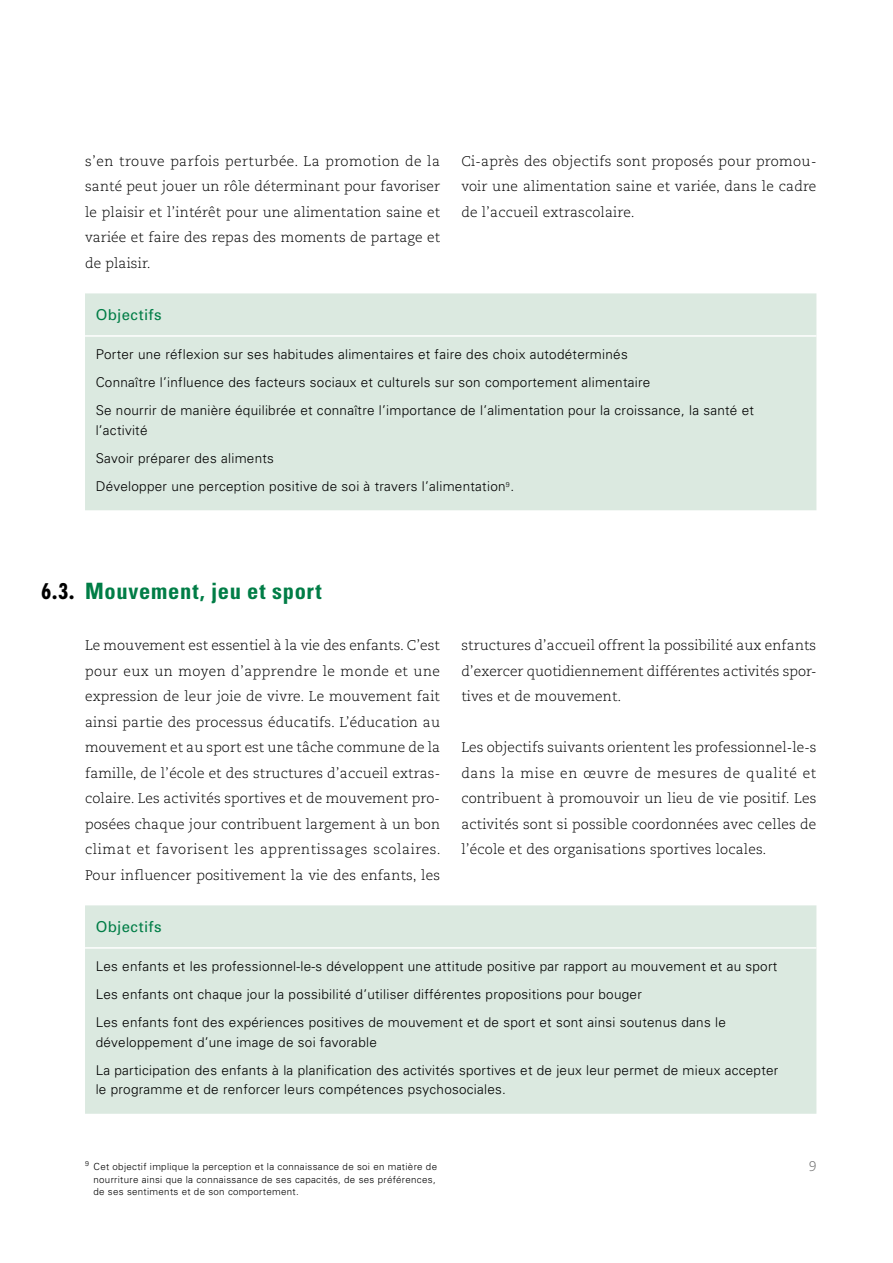
<style>
.page{position:relative;width:893px;height:1263px;background:#fff}
.page>*{position:absolute;margin:0;border:0;box-sizing:border-box;transform-origin:0 0}
.t1{font:700 condensed 22.5px "Univers";letter-spacing:.03em;color:#007d46}
.t2{font:700 condensed 21px "Futura";color:#000}
.t3{font:15px "Univers";letter-spacing:.025em;color:#007d46}
.t4{font:300 13.95px/25.5px "Caecilia";letter-spacing:.01em;color:#000;text-align:justify}
.t5{font:300 13.95px "Caecilia";color:#6e6e6e}
.t6{font:300 13.5px/28px "Univers";letter-spacing:.02em;color:#000}
.t7{font:300 9.75px/12.8px "Univers";letter-spacing:.03em;color:#000}
</style>
<div class="page">
<div style="left:85px;top:293px;width:731px;height:217px;background:#dbe9e0"></div>
<hr style="left:85px;top:335px;width:731px;height:2px;background:#fff">
<div style="left:85px;top:905px;width:731px;height:209px;background:#dbe9e0"></div>
<hr style="left:85px;top:947px;width:731px;height:2px;background:#fff">
<p class="t4" style="left:85px;top:149px;width:357px">s’en trouve parfois perturbée. La promotion de la santé peut jouer un rôle déterminant pour favoriser le plaisir et l’intérêt pour une alimentation saine et variée et faire des repas des moments de partage et de plaisir.</p>
<p class="t3" style="left:96px;top:305px;width:68px">Objectifs</p>
<p class="t6" style="left:96px;top:340px;width:660px">Porter une réflexion sur ses habitudes alimentaires et faire des choix autodéterminés<br>Connaître l’influence des facteurs sociaux et culturels sur son comportement alimentaire<br>Se nourrir de manière équilibrée et connaître l’importance de l’alimentation pour la croissance, la santé et</p>
<p class="t6" style="left:96px;top:416px;width:420px">l’activité<br>Savoir préparer des aliments<br>Développer une perception positive de soi à travers l’alimentation<sup>9</sup>.</p>
<p class="t4" style="left:461px;top:149px;width:357px">Ci-après des objectifs sont proposés pour promou&shy;voir une alimentation saine et variée, dans le cadre de l’accueil extrascolaire.</p>
<h2 class="t2" style="left:41px;top:578px;width:35px">6.3.</h2>
<h1 class="t1" style="left:85px;top:577px;width:238px">Mouvement, jeu et sport</h1>
<p class="t4" style="left:85px;top:633px;width:357px">Le mouvement est essentiel à la vie des enfants. C’est pour eux un moyen d’apprendre le monde et une expression de leur joie de vivre. Le mouvement fait ainsi partie des processus éducatifs. L’éducation au mouvement et au sport est une tâche commune de la famille, de l’école et des structures d’accueil extras&shy;colaire. Les activités sportives et de mouvement pro&shy;posées chaque jour contribuent largement à un bon climat et favorisent les apprentissages scolaires.<br>Pour influencer positivement la vie des enfants, les</p>
<p class="t4" style="left:461px;top:633px;width:357px">structures d’accueil offrent la possibilité aux enfants d’exercer quotidiennement différentes activités spor&shy;tives et de mouvement.</p>
<p class="t4" style="left:461px;top:735px;width:357px">Les objectifs suivants orientent les professionnel-le-s dans la mise en œuvre de mesures de qualité et contribuent à promouvoir un lieu de vie positif. Les activités sont si possible coordonnées avec celles de l’école et des organisations sportives locales.</p>
<p class="t3" style="left:96px;top:917px;width:68px">Objectifs</p>
<p class="t6" style="left:96px;top:952px;width:683px">Les enfants et les professionnel-le-s développent une attitude positive par rapport au mouvement et au sport<br>Les enfants ont chaque jour la possibilité d’utiliser différentes propositions pour bouger<br>Les enfants font des expériences positives de mouvement et de sport et sont ainsi soutenus dans le</p>
<p class="t6" style="left:96px;top:1028px;width:684px">développement d’une image de soi favorable<br>La participation des enfants à la planification des activités sportives et de jeux leur permet de mieux accepter</p>
<p class="t6" style="left:96px;top:1075px;width:412px">le programme et de renforcer leurs compétences psychosociales.</p>
<p class="t7" style="left:94px;top:1160px;width:345px;text-indent:-9px"><sup>9</sup> Cet objectif implique la perception et la connaissance de soi en matière de nourriture ainsi que la connaissance de ses capacités, de ses préférences, de ses sentiments et de son comportement.</p>
<p class="t5" style="left:809px;top:1158px;width:9px">9</p>
</div>
